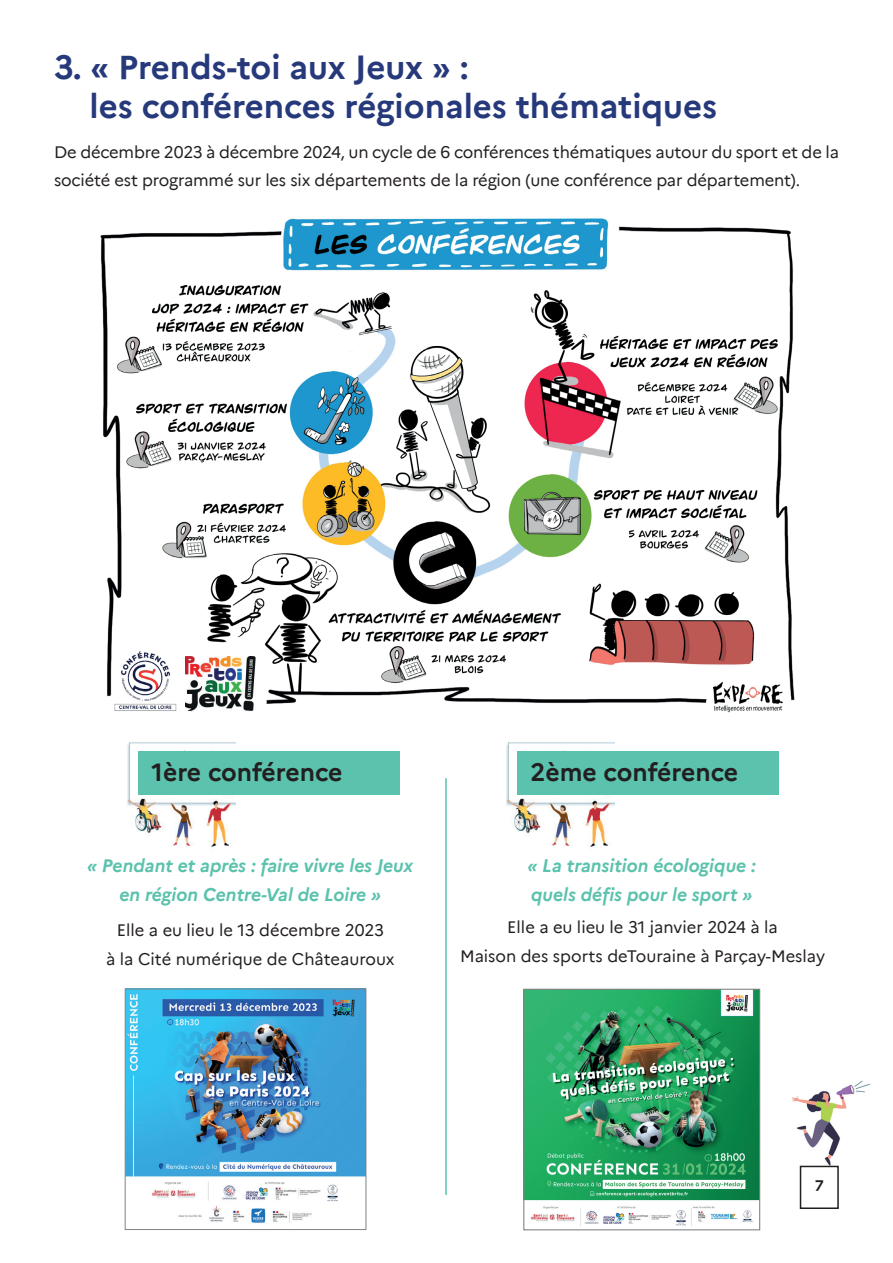
<style>
.page{position:relative;width:893px;height:1263px;background:#fff}
.page>*{position:absolute;margin:0;border:0;box-sizing:border-box;transform-origin:0 0}
.t1{font:700 33px/39.6px "Marianne";color:#26397b}
.t2{font:700 24.75px "Marianne";color:#231f20}
.t3{font:italic 700 18px/28.5px "Marianne";color:#5bc2ad;text-align:center}
.t4{font:16.5px/28.5px "Marianne";letter-spacing:-.01em;color:#231f20;text-align:center}
.t5{font:700 15px "Marianne";color:#231f20}
</style>
<div class="page">
<img style="left:792px;top:1081px;width:78px;height:105px">
<img style="left:127px;top:742px;width:108px;height:105px">
<div style="left:138px;top:751px;width:261px;height:44px;background:#5bc2ad"></div>
<img style="left:127px;top:991px;width:237px;height:232px">
<div style="left:125px;top:989px;width:241px;height:241px;border:1px solid #808285"></div>
<div style="left:800px;top:1166px;width:39px;height:43px;border:2px solid #231f20"></div>
<img style="left:100px;top:218px;width:695px;height:495px">
<img style="left:185px;top:657px;width:70px;height:54px">
<hr style="left:445px;top:778px;width:2px;height:417px;background:#5bc2ad">
<img style="left:506px;top:742px;width:108px;height:105px">
<div style="left:517px;top:751px;width:261px;height:44px;background:#5bc2ad"></div>
<img style="left:525px;top:991px;width:233px;height:235px">
<div style="left:523px;top:989px;width:237px;height:241px;border:1px solid #808285"></div>
<h1 class="t1" style="left:90px;top:45px;width:629px;text-indent:-36px">3. « Prends-toi aux Jeux » :<br>les conférences régionales thématiques</h1>
<p class="t4" style="left:54px;top:136px;width:787px;text-align:left">De décembre 2023 à décembre 2024, un cycle de 6 conférences thématiques autour du sport et de la société est programmé sur les six départements de la région (une conférence par département).</p>
<h2 class="t2" style="left:152px;top:753px;width:193px">1ère conférence</h2>
<p class="t3" style="left:87px;top:850px;width:328px">« Pendant et après : faire vivre les Jeux en région Centre-Val de Loire »</p>
<p class="t4" style="left:106px;top:915px;width:290px">Elle a eu lieu le 13 décembre 2023<br>à la Cité numérique de Châteauroux</p>
<h2 class="t2" style="left:531px;top:753px;width:209px">2ème conférence</h2>
<p class="t3" style="left:528px;top:850px;width:230px;text-align:left">« La transition écologique : quels défis pour le sport »</p>
<p class="t4" style="left:460px;top:911px;width:367px">Elle a eu lieu le 31 janvier 2024 à la<br>Maison des sports deTouraine à Parçay-Meslay</p>
<p class="t5" style="left:815px;top:1174px;width:10px">7</p>
</div>
